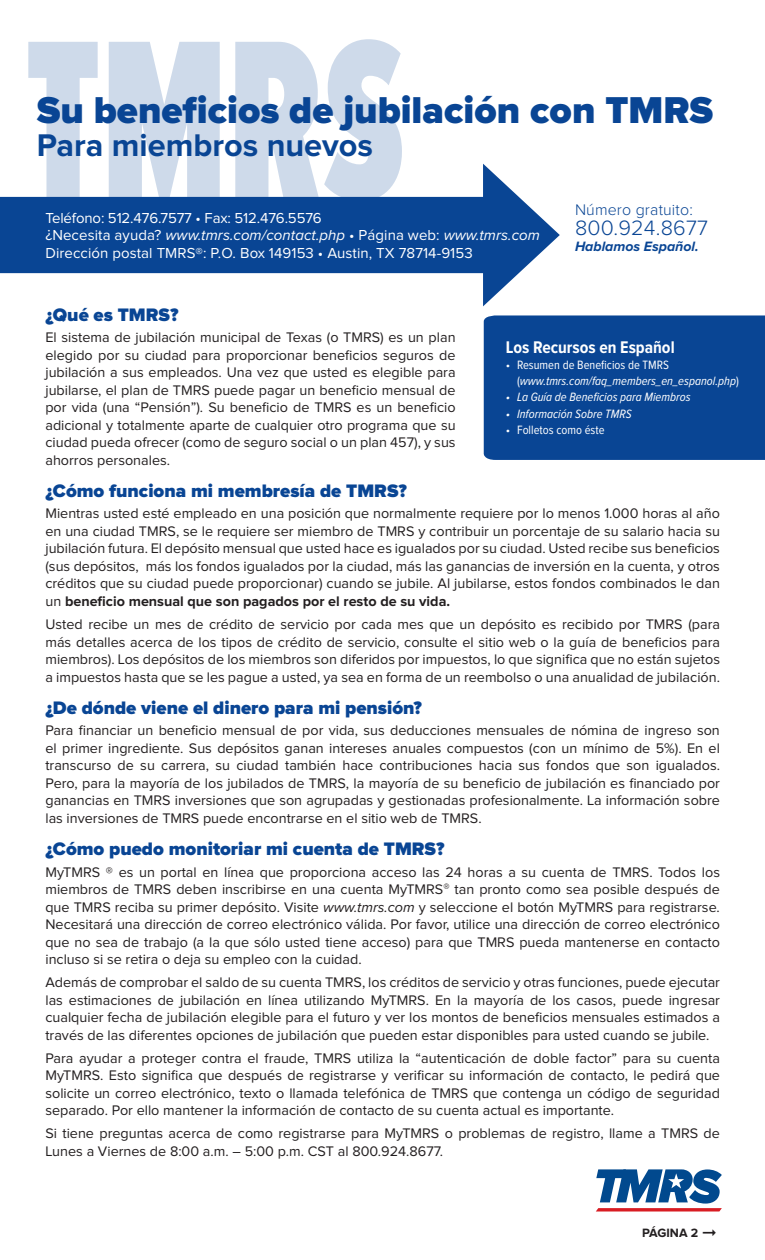
<style>
.page{position:relative;width:765px;height:1260px;background:#fff}
.page>*{position:absolute;margin:0;border:0;box-sizing:border-box;transform-origin:0 0}
.t1{font:900 234.38px "Proxima Nova Ex Cn";color:#094594;scale:.8 1}
.t2{font:900 38.75px "Proxima Nova";color:#094594}
.head2{font:700 32.5px "Proxima Nova";color:#094594}
.t3{font:300 21.5px "Proxima Nova";letter-spacing:.01em;color:#094594}
.Paragraph_Style_6{font:900 18.75px "Proxima Nova";color:#094594}
.Paragraph_Style_5{font:900 18.75px "Proxima Nova";color:#094594}
.t4{font:700 17.5px "Proxima Nova Cond";color:#fff}
.t5{font:300 16px "Proxima Nova";letter-spacing:.01em;color:#094594}
.t6{font:15px "Proxima Nova";letter-spacing:.005em;color:#fff}
.t7{font:italic 15px "Proxima Nova";letter-spacing:.005em;color:#fff}
.Paragraph_Style_5-2{font:14.38px/17.5px "Proxima Nova";color:#231f20;text-align:justify}
.t8{font:italic 700 14px "Proxima Nova";color:#094594}
.t9{font:italic 12.5px/16.2px "Proxima Nova Cond";color:#fff}
.t10{font:12.5px "Proxima Nova Cond";color:#fff}
.t11{font:700 12.5px "Proxima Nova";letter-spacing:.005em;color:#231f20}
.s1{font-style:normal}
.s2{font-weight:700}
.s3{font-style:italic}
</style>
<div class="page">
<div style="left:0;top:197px;width:500px;height:76px;background:#094594"></div>
<svg style="left:483px;top:164px;width:77px;height:142px"></svg>
<div style="left:484px;top:315px;width:281px;height:145px;background:#094594"></div>
<svg style="left:596px;top:1169px;width:126px;height:43px"></svg>
<h1 class="t1" style="left:25px;top:13px;width:477px">TMRS</h1>
<p class="t6" style="left:45px;top:211px;width:278px">Teléfono: 512.476.7577 • Fax: 512.476.5576</p>
<p class="t7" style="left:45px;top:228px;width:496px"><span class="s1">¿Necesita ayuda?</span> www.tmrs.com/contact.php <span class="s1">• Página web:</span> www.tmrs.com</p>
<p class="t6" style="left:45px;top:246px;width:429px">Dirección postal TMRS®: P.O. Box 149153 • Austin, TX 78714-9153</p>
<p class="t8" style="left:575px;top:240px;width:125px">Hablamos Español.</p>
<p class="t2" style="left:37px;top:92px;width:678px">Su beneficios de jubilación con TMRS</p>
<p class="head2" style="left:37px;top:130px;width:338px">Para miembros nuevos</p>
<p class="t5" style="left:575px;top:203px;width:119px">Número gratuito:</p>
<p class="t3" style="left:575px;top:218px;width:134px">800.924.8677</p>
<p class="Paragraph_Style_5" style="left:45px;top:306px;width:135px">¿Qué es TMRS?</p>
<p class="Paragraph_Style_5-2" style="left:45px;top:329px;width:412px">El sistema de jubilación municipal de Texas (o TMRS) es un plan elegido por su ciudad para proporcionar beneficios seguros de jubilación a sus empleados. Una vez que usted es elegible para jubilarse, el plan de TMRS puede pagar un beneficio mensual de por vida (una “Pensión”). Su beneficio de TMRS es un beneficio adicional y totalmente aparte de cualquier otro programa que su ciudad pueda ofrecer (como de seguro social o un plan 457), y sus ahorros personales.</p>
<p class="Paragraph_Style_6" style="left:45px;top:482px;width:363px">¿Cómo funciona mi membresía de TMRS?</p>
<p class="Paragraph_Style_5-2" style="left:45px;top:506px;width:676px">Mientras usted esté empleado en una posición que normalmente requiere por lo menos 1.000 horas al año en una ciudad TMRS, se le requiere ser miembro de TMRS y contribuir un porcentaje de su salario hacia su jubilación futura. El depósito mensual que usted hace es igualados por su ciudad. Usted recibe sus beneficios (sus depósitos, más los fondos igualados por la ciudad, más las ganancias de inversión en la cuenta, y otros créditos que su ciudad puede proporcionar) cuando se jubile. Al jubilarse, estos fondos combinados le dan un <span class="s2">beneficio mensual que son pagados por el resto de su vida.</span></p>
<p class="Paragraph_Style_5-2" style="left:45px;top:616px;width:676px">Usted recibe un mes de crédito de servicio por cada mes que un depósito es recibido por TMRS (para más detalles acerca de los tipos de crédito de servicio, consulte el sitio web o la guía de beneficios para miembros). Los depósitos de los miembros son diferidos por impuestos, lo que significa que no están sujetos a impuestos hasta que se les pague a usted, ya sea en forma de un reembolso o una anualidad de jubilación.</p>
<p class="Paragraph_Style_6" style="left:45px;top:699px;width:378px">¿De dónde viene el dinero para mi pensión?</p>
<p class="Paragraph_Style_5-2" style="left:45px;top:722px;width:676px">Para financiar un beneficio mensual de por vida, sus deducciones mensuales de nómina de ingreso son el primer ingrediente. Sus depósitos ganan intereses anuales compuestos (con un mínimo de 5%). En el transcurso de su carrera, su ciudad también hace contribuciones hacia sus fondos que son igualados.<br>Pero, para la mayoría de los jubilados de TMRS, la mayoría de su beneficio de jubilación es financiado por ganancias en TMRS inversiones que son agrupadas y gestionadas profesionalmente. La información sobre las inversiones de TMRS puede encontrarse en el sitio web de TMRS.</p>
<p class="Paragraph_Style_6" style="left:45px;top:840px;width:401px">¿Cómo puedo monitoriar mi cuenta de TMRS?</p>
<p class="Paragraph_Style_5-2" style="left:45px;top:864px;width:676px">MyTMRS ® es un portal en línea que proporciona acceso las 24 horas a su cuenta de TMRS. Todos los miembros de TMRS deben inscribirse en una cuenta MyTMRS<sup>®</sup> tan pronto como sea posible después de que TMRS reciba su primer depósito. Visite <span class="s3">www.tmrs.com</span> y seleccione el botón MyTMRS para registrarse.<br>Necesitará una dirección de correo electrónico válida. Por favor, utilice una dirección de correo electrónico que no sea de trabajo (a la que sólo usted tiene acceso) para que TMRS pueda mantenerse en contacto incluso si se retira o deja su empleo con la cuidad.</p>
<p class="Paragraph_Style_5-2" style="left:45px;top:974px;width:676px">Además de comprobar el saldo de su cuenta TMRS, los créditos de servicio y otras funciones, puede ejecutar las estimaciones de jubilación en línea utilizando MyTMRS. En la mayoría de los casos, puede ingresar cualquier fecha de jubilación elegible para el futuro y ver los montos de beneficios mensuales estimados a través de las diferentes opciones de jubilación que pueden estar disponibles para usted cuando se jubile.</p>
<p class="Paragraph_Style_5-2" style="left:45px;top:1050px;width:676px">Para ayudar a proteger contra el fraude, TMRS utiliza la “autenticación de doble factor” para su cuenta MyTMRS. Esto significa que después de registrarse y verificar su información de contacto, le pedirá que solicite un correo electrónico, texto o llamada telefónica de TMRS que contenga un código de seguridad separado. Por ello mantener la información de contacto de su cuenta actual es importante.</p>
<p class="Paragraph_Style_5-2" style="left:45px;top:1126px;width:676px">Si tiene preguntas acerca de como registrarse para MyTMRS o problemas de registro, llame a TMRS de<br>Lunes a Viernes de 8:00 a.m. – 5:00 p.m. CST al 800.924.8677.</p>
<p class="t4" style="left:506px;top:339px;width:170px">Los Recursos en Español</p>
<p class="t9" style="left:517px;top:357px;width:223px;text-indent:-11px"><span class="s1">• Resumen de Beneficios de TMRS (</span>www.tmrs.com/faq_members_en_espanol.php<span class="s1">)</span></p>
<p class="t9" style="left:506px;top:390px;width:186px">• La Guía de Beneficios para Miembros</p>
<p class="t9" style="left:506px;top:406px;width:127px">• Información Sobre TMRS</p>
<p class="t10" style="left:506px;top:424px;width:100px">• Folletos como éste</p>
<p class="t11" style="left:642px;top:1227px;width:76px">PÁGINA 2 ➞</p>
</div>
